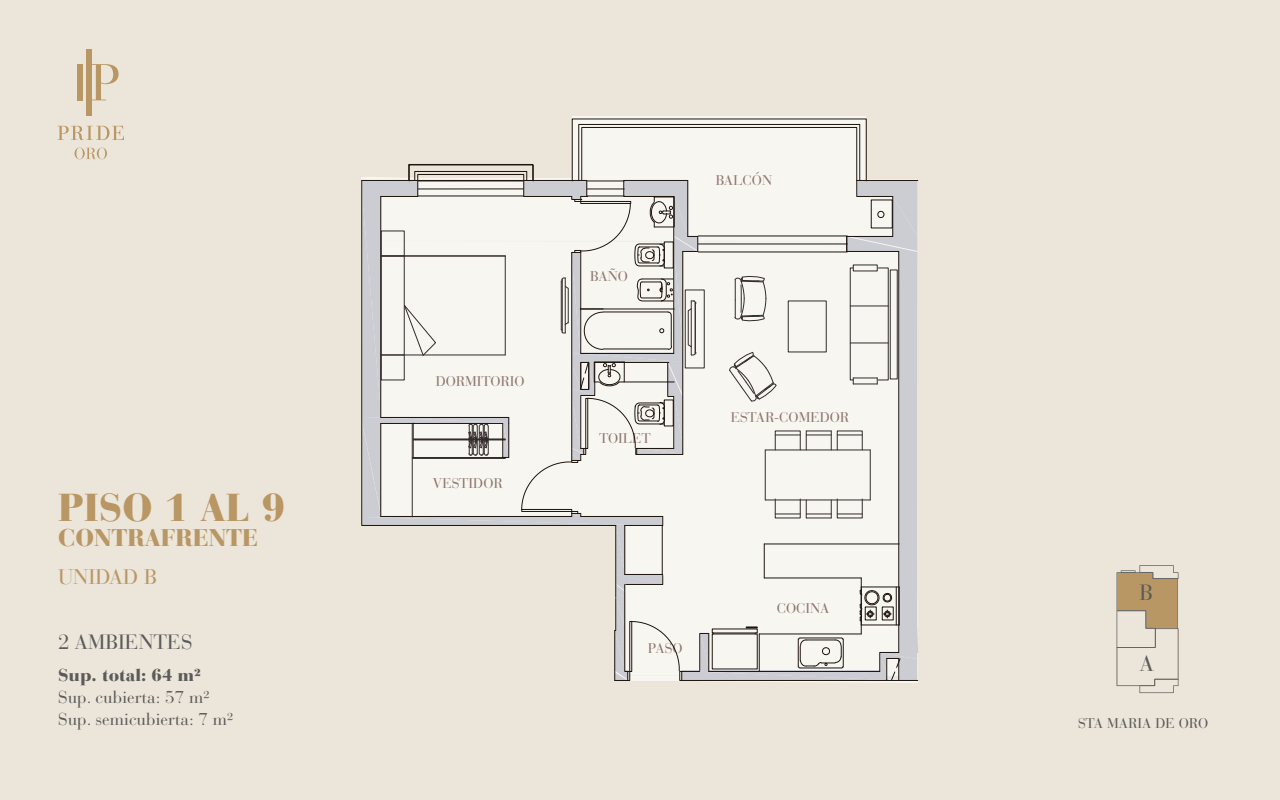
<style>
.page{position:relative;width:1280px;height:800px;background:#ece5d9}
.page>*{position:absolute;margin:0;border:0;box-sizing:border-box;transform-origin:0 0}
.t1{font:900 38.7px "Bauer Bodoni Std";color:#b99764}
.t2{font:900 24px "Bauer Bodoni Std";color:#b99764}
.t3{font:21.9px "Bauer Bodoni Std";color:#5b5b5b}
.t4{font:21px "Bauer Bodoni Std";color:#b99764}
.t5{font:20.6px "Bauer Bodoni Std";color:#5b5b5b}
.t6{font:17.1px/21.9px "Bauer Bodoni Std";color:#5b5b5b}
.t7{font:900 17.1px "Bauer Bodoni Std";color:#5b5b5b}
.t8{font:14px "Bauer Bodoni Std";color:#8d766e}
.t9{font:14px "Bauer Bodoni Std";color:#5b5b5b}
</style>
<div class="page">
<svg style="left:361px;top:116px;width:557px;height:567px"></svg>
<svg style="left:58px;top:126px;width:66px;height:14px"></svg>
<svg style="left:92px;top:64px;width:27px;height:36px"></svg>
<div style="left:78px;top:64px;width:5px;height:36px;background:#b99764"></div>
<div style="left:87px;top:49px;width:5px;height:67px;background:#b99764"></div>
<svg style="left:75px;top:148px;width:32px;height:11px"></svg>
<svg style="left:1117px;top:565px;width:61px;height:128px"></svg>
<div style="left:417px;top:174px;width:107px;height:7px;border:1px solid #1e130d"></div>
<div style="left:414px;top:171px;width:113px;height:10px;border:1px solid #1e130d"></div>
<div style="left:578px;top:124px;width:282px;height:57px;border:1px solid #1e130d"></div>
<div style="left:581px;top:127px;width:276px;height:54px;border:1px solid #1e130d"></div>
<svg style="left:362px;top:180px;width:556px;height:502px"></svg>
<div style="left:408px;top:164px;width:125px;height:17px;border:1px solid #1e130d"></div>
<h1 class="t1" style="left:58px;top:484px;width:229px">PISO 1 AL 9</h1>
<h2 class="t2" style="left:58px;top:523px;width:201px">CONTRAFRENTE</h2>
<h3 class="t4" style="left:58px;top:564px;width:100px">UNIDAD B</h3>
<h3 class="t5" style="left:58px;top:630px;width:136px">2 AMBIENTES</h3>
<p class="t7" style="left:58px;top:665px;width:144px">Sup. total: 64 m²</p>
<p class="t6" style="left:58px;top:687px;width:177px">Sup. cubierta: 57 m²<br>Sup. semicubierta: 7 m²</p>
<p class="t8" style="left:436px;top:373px;width:90px">DORMITORIO</p>
<p class="t8" style="left:432px;top:475px;width:72px">VESTIDOR</p>
<p class="t8" style="left:590px;top:268px;width:39px">BAÑO</p>
<p class="t8" style="left:599px;top:429px;width:53px">TOILET</p>
<p class="t8" style="left:716px;top:172px;width:58px">BALCÓN</p>
<p class="t8" style="left:731px;top:409px;width:120px">ESTAR-COMEDOR</p>
<p class="t8" style="left:648px;top:640px;width:36px">PASO</p>
<p class="t8" style="left:777px;top:600px;width:54px">COCINA</p>
<h3 class="t3" style="left:1139px;top:580px;width:15px">B</h3>
<h3 class="t3" style="left:1139px;top:651px;width:16px">A</h3>
<p class="t9" style="left:1078px;top:715px;width:132px">STA MARIA DE ORO</p>
</div>
